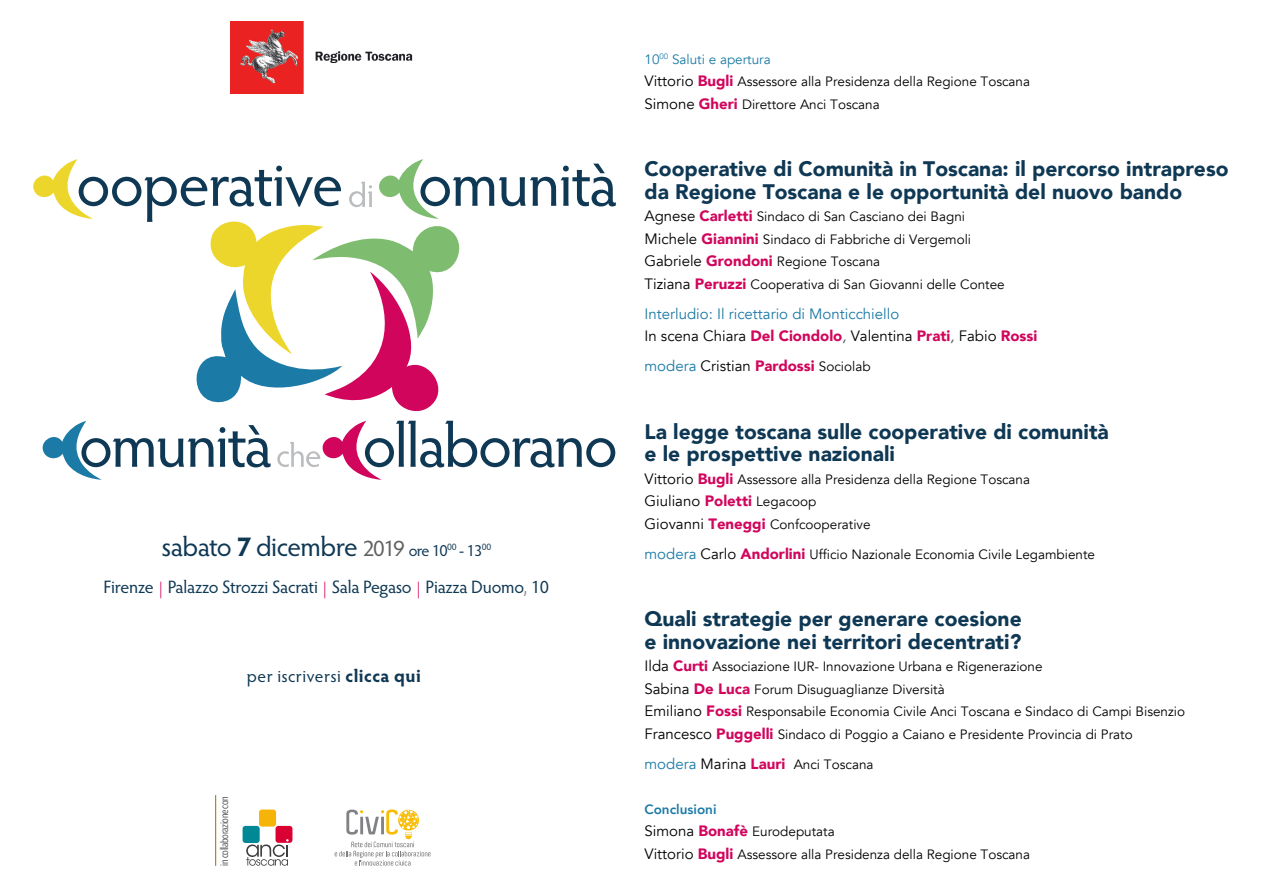
<style>
.page{position:relative;width:1263px;height:893px;background:#fff}
.page>*{position:absolute;margin:0;border:0;box-sizing:border-box;transform-origin:0 0}
.t1{font:27.6px "Hypatia Sans Pro";letter-spacing:-.02em;color:#0f3854}
.t2{font:900 21px/22.5px "Avenir";color:#0f3854}
.t3{font:18px "Hypatia Sans Pro";letter-spacing:-.015em;color:#0f3854}
.t4{font:17.55px "Hypatia Sans Pro";letter-spacing:.02em;color:#0f3854}
.t5{font:15px/22.5px "Avenir";color:#1c7aa6}
.t6{font:15px "Avenir";color:#000}
.t7{font:13.5px/22.5px "Avenir";color:#000}
.t8{font:condensed 11.4px "Whitney HTF";letter-spacing:-.03em;color:#4b4b4d}
.s1{font-weight:700}
.s2{font-size:22.65px;color:#5f6062}
.s3{font-size:16.2px}
.s4{font-weight:900;color:#d1055c}
.s5{color:#8b8d8f}
.s6{font-weight:700;font-size:18px}
.s7{color:#1c7aa6}
.s8{font-size:15px}
.s9{font-weight:900;font-size:15px;color:#d1055c}
.s10{color:#000}
.s11{font-style:italic;color:#58585a}
.s12{font-size:13.5px}
.s13{font-size:15px;color:#1c7aa6}
.s14{font-weight:800;color:#1c7aa6}
</style>
<div class="page">
<div style="left:259px;top:809px;width:17px;height:18px;background:#f7b408;border-radius:3px"></div>
<div style="left:243px;top:826px;width:17px;height:17px;background:#008995;border-radius:3px"></div>
<div style="left:276px;top:826px;width:16px;height:17px;background:#da0032;border-radius:3px"></div>
<svg style="left:246px;top:839px;width:43px;height:27px"></svg>
<svg style="left:335px;top:809px;width:96px;height:57px"></svg>
<hr style="left:215px;top:795px;width:1px;height:70px;background:#8a7300">
<img style="left:231px;top:21px;width:182px;height:73px">
<svg style="left:33px;top:159px;width:583px;height:321px"></svg>
<h1 class="t1" style="left:161px;top:528px;width:331px">sabato <span class="s1">7</span> dicembre <span class="s2">2019</span> <span class="s3">ore 10</span><sup>00</sup> <span class="s3">- 13</span><sup>00</sup></h1>
<h3 class="t3" style="left:104px;top:575px;width:447px">Firenze <span class="s4">|</span> Palazzo Strozzi Sacrati <span class="s4">|</span> Sala Pegaso <span class="s4">|</span> Piazza Duomo<span class="s5">,</span> 10</h3>
<p class="t4" style="left:247px;top:664px;width:175px">per iscriversi <span class="s6">clicca qui</span></p>
<p class="t8" style="left:218px;top:866px;width:71px;rotate:-90deg">in collaborazione con</p>
<p class="t7" style="left:644px;top:48px;width:387px"><span class="s7">10</span><sup>00</sup> <span class="s7">Saluti e apertura<br></span><span class="s8">Vittorio</span> <span class="s9">Bugli</span> Assessore alla Presidenza della Regione Toscana<br><span class="s8">Simone</span> <span class="s9">Gheri</span> Direttore Anci Toscana</p>
<h2 class="t2" style="left:644px;top:157px;width:585px">Cooperative di Comunità in Toscana: il percorso intrapreso da Regione Toscana e le opportunità del nuovo bando</h2>
<p class="t7" style="left:644px;top:206px;width:362px"><span class="s8">Agnese</span> <span class="s9">Carletti</span> Sindaco di San Casciano dei Bagni <span class="s8">Michele</span> <span class="s9">Giannini</span> Sindaco di Fabbriche di Vergemoli <span class="s8">Gabriele</span> <span class="s9">Grondoni</span> Regione Toscana<br><span class="s8">Tiziana</span> <span class="s9">Peruzzi</span> Cooperativa di San Giovanni delle Contee</p>
<p class="t5" style="left:644px;top:303px;width:394px">Interludio: Il ricettario di Monticchiello<br><span class="s10">In scena Chiara</span> <span class="s4">Del Ciondolo</span><span class="s11">,</span> <span class="s10">Valentina</span> <span class="s4">Prati</span><span class="s11">,</span> <span class="s10">Fabio</span> <span class="s4">Rossi</span></p>
<p class="t6" style="left:644px;top:357px;width:228px"><span class="s7">modera</span> Cristian <span class="s4">Pardossi</span> <span class="s12">Sociolab</span></p>
<h2 class="t2" style="left:644px;top:420px;width:466px">La legge toscana sulle cooperative di comunità e le prospettive nazionali</h2>
<p class="t7" style="left:644px;top:468px;width:387px"><span class="s8">Vittorio</span> <span class="s9">Bugli</span> Assessore alla Presidenza della Regione Toscana</p>
<p class="t6" style="left:644px;top:492px;width:173px">Giuliano <span class="s4">Poletti</span> <span class="s12">Legacoop</span></p>
<p class="t7" style="left:644px;top:513px;width:228px"><span class="s8">Giovanni</span> <span class="s9">Teneggi</span> Confcooperative</p>
<p class="t7" style="left:644px;top:543px;width:452px"><span class="s13">modera</span> <span class="s8">Carlo</span> <span class="s9">Andorlini</span> Ufficio Nazionale Economia Civile Legambiente</p>
<h2 class="t2" style="left:644px;top:607px;width:379px">Quali strategie per generare coesione e innovazione nei territori decentrati?</h2>
<p class="t7" style="left:644px;top:656px;width:542px"><span class="s8">Ilda</span> <span class="s9">Curti</span> Associazione IUR- Innovazione Urbana e Rigenerazione<br><span class="s8">Sabina</span> <span class="s9">De Luca</span> Forum Disuguaglianze Diversità<br><span class="s8">Emiliano</span> <span class="s9">Fossi</span> Responsabile Economia Civile Anci Toscana e Sindaco di Campi Bisenzio <span class="s8">Francesco</span> <span class="s9">Puggelli</span> Sindaco di Poggio a Caiano e Presidente Provincia di Prato</p>
<p class="t7" style="left:644px;top:753px;width:230px"><span class="s13">modera</span> <span class="s8">Marina</span> <span class="s9">Lauri</span> Anci Toscana</p>
<p class="t7" style="left:644px;top:798px;width:387px"><span class="s14">Conclusioni<br></span><span class="s8">Simona</span> <span class="s9">Bonafè</span> Eurodeputata<br><span class="s8">Vittorio</span> <span class="s9">Bugli</span> Assessore alla Presidenza della Regione Toscana</p>
</div>
